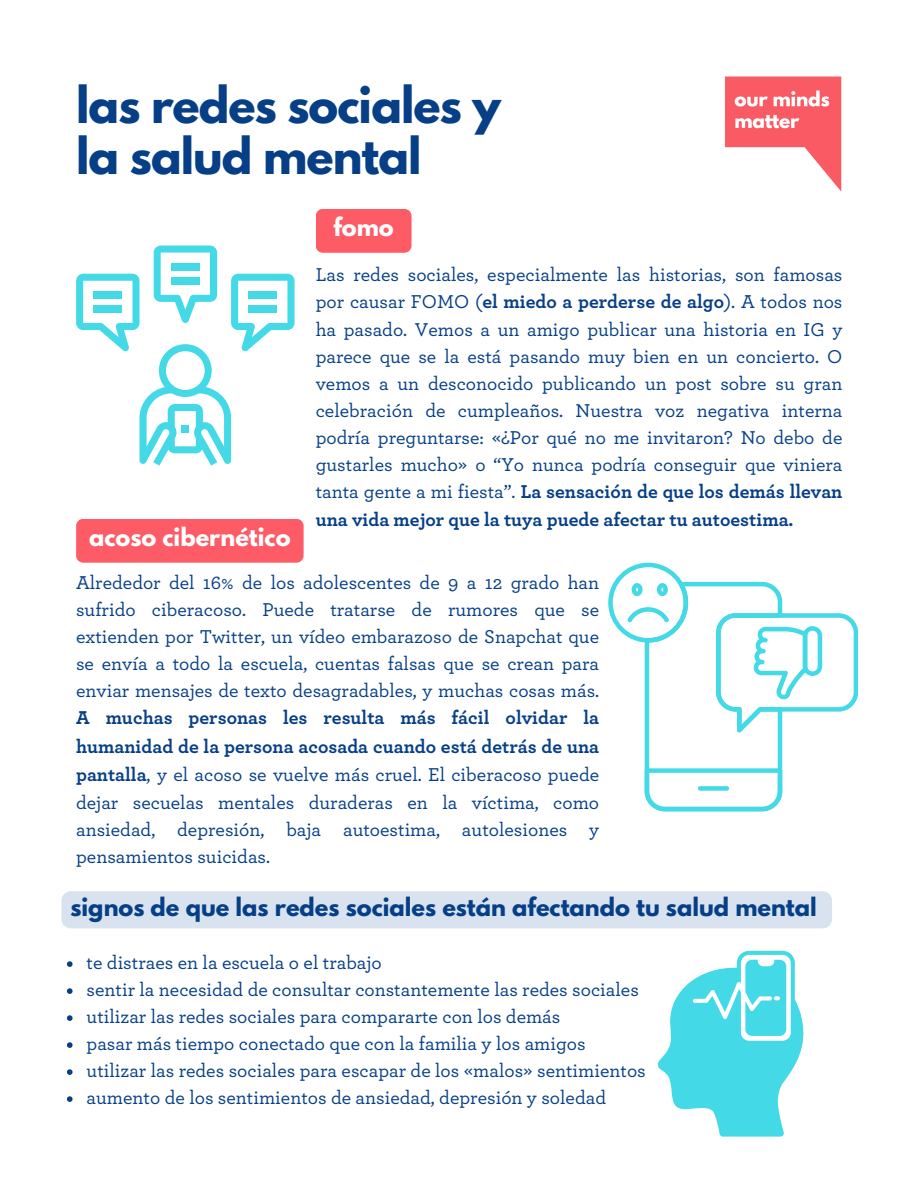
<style>
.page{position:relative;width:918px;height:1188px;background:#fff}
.page>*{position:absolute;margin:0;border:0;box-sizing:border-box;transform-origin:0 0}
.t1{font:700 45px/50.7px "League Spartan";letter-spacing:-.02em;color:#073f87}
.t2{font:700 22.5px "League Spartan";color:#073f87}
.t3{font:700 22.5px "League Spartan";color:#fff}
.t4{font:500 19.5px/27.3px "Archer";color:#073f87;text-align:justify}
.s1{font-weight:700}
</style>
<div class="page">
<div style="left:316px;top:209px;width:95px;height:44px;background:#fd5b66"></div>
<div style="left:76px;top:519px;width:228px;height:44px;background:#fd5b66"></div>
<svg style="left:76px;top:246px;width:218px;height:220px"></svg>
<div style="left:182px;top:425px;width:7px;height:7px;background:#44d9e6"></div>
<svg style="left:658px;top:951px;width:146px;height:185px"></svg>
<svg style="left:608px;top:563px;width:250px;height:248px"></svg>
<div style="left:61px;top:891px;width:771px;height:37px;background:#d9e3f0;border-radius:9px"></div>
<svg style="left:67px;top:961px;width:6px;height:6px"></svg>
<svg style="left:67px;top:988px;width:6px;height:6px"></svg>
<svg style="left:67px;top:1015px;width:6px;height:6px"></svg>
<svg style="left:67px;top:1042px;width:6px;height:6px"></svg>
<svg style="left:67px;top:1069px;width:6px;height:6px"></svg>
<svg style="left:67px;top:1096px;width:6px;height:6px"></svg>
<img style="left:725px;top:76px;width:117px;height:116px">
<p class="t1" style="left:76px;top:85px;width:426px">las redes sociales y la salud mental</p>
<p class="t3" style="left:333px;top:216px;width:62px">fomo</p>
<p class="t4" style="left:316px;top:261px;width:528px">Las redes sociales, especialmente las historias, son famosas por causar FOMO (<span class="s1">el miedo a perderse de algo</span>). A todos nos ha pasado. Vemos a un amigo publicar una historia en IG y parece que se la está pasando muy bien en un concierto. O vemos a un desconocido publicando un post sobre su gran celebración de cumpleaños. Nuestra voz negativa interna podría preguntarse: «¿Por qué no me invitaron? No debo de gustarles mucho» o “Yo nunca podría conseguir que viniera tanta gente a mi fiesta”. <span class="s1">La sensación de que los demás llevan una vida mejor que la tuya puede afectar tu autoestima.</span></p>
<h1 class="t3" style="left:89px;top:526px;width:203px">acoso cibernético</h1>
<h2 class="t4" style="left:76px;top:569px;width:525px">Alrededor del 16% de los adolescentes de 9 a 12 grado han sufrido ciberacoso. Puede tratarse de rumores que se extienden por Twitter, un vídeo embarazoso de Snapchat que se envía a todo la escuela, cuentas falsas que se crean para enviar mensajes de texto desagradables, y muchas cosas más.<br><span class="s1">A muchas personas les resulta más fácil olvidar la humanidad de la persona acosada cuando está detrás de una pantalla</span>, y el acoso se vuelve más cruel. El ciberacoso puede dejar secuelas mentales duraderas en la víctima, como ansiedad, depresión, baja autoestima, autolesiones y pensamientos suicidas.</h2>
<p class="t2" style="left:70px;top:896px;width:748px">signos de que las redes sociales están afectando tu salud mental</p>
<h2 class="t4" style="left:87px;top:949px;width:297px">te distraes en la escuela o el trabajo</h2>
<p class="t4" style="left:87px;top:976px;width:554px">sentir la necesidad de consultar constantemente las redes sociales</p>
<p class="t4" style="left:87px;top:1003px;width:475px">utilizar las redes sociales para compararte con los demás</p>
<h2 class="t4" style="left:87px;top:1030px;width:501px">pasar más tiempo conectado que con la familia y los amigos</h2>
<p class="t4" style="left:87px;top:1057px;width:561px">utilizar las redes sociales para escapar de los «malos» sentimientos</p>
<p class="t4" style="left:87px;top:1084px;width:521px">aumento de los sentimientos de ansiedad, depresión y soledad</p>
</div>
